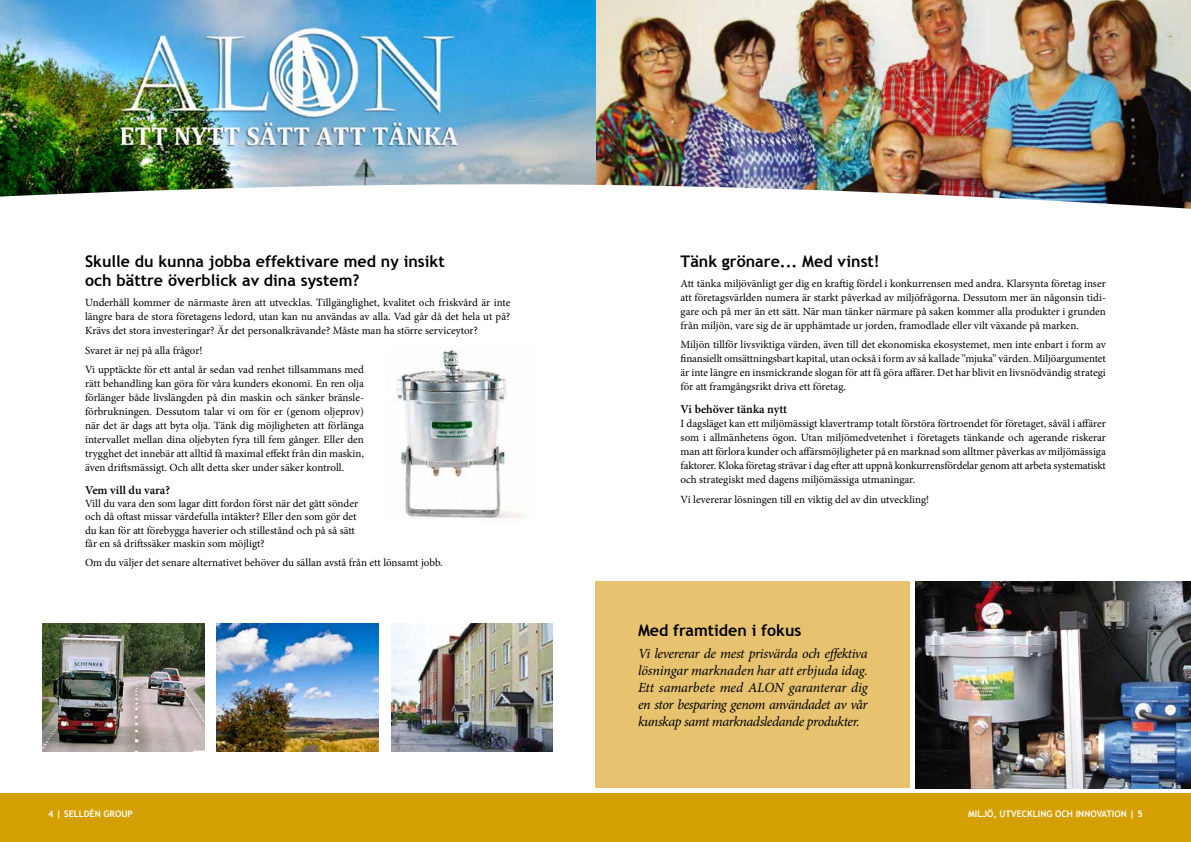
<style>
.page{position:relative;width:1191px;height:842px;background:#fff}
.page>*{position:absolute;margin:0;border:0;box-sizing:border-box;transform-origin:0 0}
.t1{font:700 16px/19.2px "Trebuchet MS";color:#000}
.t2{font:italic 14px/17px "Minion Pro";letter-spacing:-.03em;color:#000;text-align:justify}
.t3{font:600 12px "Minion Pro";letter-spacing:-.005em;color:#000}
.t4{font:11px/14px "Minion Pro";color:#000;text-align:justify}
.t5{font:700 9px "Trebuchet MS";color:#fff}
</style>
<div class="page">
<img style="left:595px;top:0;width:596px;height:170px">
<img style="left:397px;top:393px;width:126px;height:125px">
<img style="left:43px;top:624px;width:161px;height:127px">
<img style="left:217px;top:624px;width:161px;height:127px">
<img style="left:391px;top:624px;width:162px;height:127px">
<img style="left:0;top:0;width:595px;height:170px">
<img style="left:916px;top:581px;width:275px;height:207px">
<svg style="left:0;top:170px;width:1191px;height:223px"></svg>
<div style="left:0;top:794px;width:595px;height:48px;background:#d49f00"></div>
<div style="left:595px;top:794px;width:596px;height:48px;background:#d49f00"></div>
<div style="left:595px;top:581px;width:315px;height:207px;background:#e7c370"></div>
<h1 class="t1" style="left:85px;top:252px;width:361px">Skulle du kunna jobba effektivare med ny insikt och bättre överblick av dina system?</h1>
<p class="t4" style="left:85px;top:295px;width:427px">Underhåll kommer de närmaste åren att utvecklas. Tillgänglighet, kvalitet och friskvård är inte längre bara de stora företagens ledord, utan kan nu användas av alla. Vad går då det hela ut på?<br>Krävs det stora investeringar? Är det personalkrävande? Måste man ha större serviceytor?</p>
<p class="t4" style="left:85px;top:340px;width:280px;line-height:19.7px">Svaret är nej på alla frågor!<br>Vi upptäckte för ett antal år sedan vad renhet tillsammans med</p>
<p class="t4" style="left:85px;top:377px;width:280px">rätt behandling kan göra för våra kunders ekonomi. En ren olja förlänger både livslängden på din maskin och sänker bränsle&shy;förbrukningen. Dessutom talar vi om för er (genom oljeprov) när det är dags att byta olja. Tänk dig möjligheten att förlänga intervallet mellan dina oljebyten fyra till fem gånger. Eller den trygghet det innebär att alltid få maximal effekt från din maskin, även driftsmässigt. Och allt detta sker under säker kontroll.</p>
<p class="t3" style="left:85px;top:482px;width:87px">Vem vill du vara?</p>
<p class="t4" style="left:85px;top:497px;width:274px;line-height:13.2px;text-align:left">Vill du vara den som lagar ditt fordon först när det gått sönder och då oftast missar värdefulla intäkter? Eller den som gör det du kan för att förebygga haverier och stillestånd och på så sätt får en så driftssäker maskin som möjligt?</p>
<p class="t4" style="left:85px;top:555px;width:359px">Om du väljer det senare alternativet behöver du sällan avstå från ett lönsamt jobb.</p>
<h1 class="t1" style="left:680px;top:252px;width:201px">Tänk grönare... Med vinst!</h1>
<p class="t4" style="left:680px;top:276px;width:427px">Att tänka miljövänligt ger dig en kraftig fördel i konkurrensen med andra. Klarsynta företag inser att företagsvärlden numera är starkt påverkad av miljöfrågorna. Dessutom mer än någonsin tidi&shy;gare och på mer än ett sätt. När man tänker närmare på saken kommer alla produkter i grunden från miljön, vare sig de är upphämtade ur jorden, framodlade eller vilt växande på marken.</p>
<p class="t4" style="left:680px;top:338px;width:427px">Miljön tillför livsviktiga värden, även till det ekonomiska ekosystemet, men inte enbart i form av finansiellt omsättningsbart kapital, utan också i form av så kallade ”mjuka” värden. Miljöargumentet är inte längre en insmickrande slogan för att få göra affärer. Det har blivit en livsnödvändig strategi för att framgångsrikt driva ett företag.</p>
<p class="t3" style="left:680px;top:401px;width:108px">Vi behöver tänka nytt</p>
<p class="t4" style="left:680px;top:416px;width:427px">I dagsläget kan ett miljömässigt klavertramp totalt förstöra förtroendet för företaget, såväl i affärer som i allmänhetens ögon. Utan miljömedvetenhet i företagets tänkande och agerande riskerar man att förlora kunder och affärsmöjligheter på en marknad som alltmer påverkas av miljömässiga faktorer. Kloka företag strävar i dag efter att uppnå konkurrensfördelar genom att arbeta systematiskt och strategiskt med dagens miljömässiga utmaningar.</p>
<p class="t4" style="left:680px;top:492px;width:250px">Vi levererar lösningen till en viktig del av din utveckling!</p>
<h1 class="t1" style="left:638px;top:620px;width:165px">Med framtiden i fokus</h1>
<p class="t2" style="left:638px;top:645px;width:231px">Vi levererar de mest prisvärda och effektiva lösningar marknaden har att erbjuda idag.<br>Ett samarbete med ALON garanterar dig en stor besparing genom användadet av vår kunskap samt marknadsledande produkter.</p>
<p class="t5" style="left:48px;top:809px;width:86px">4 | selldén group</p>
<p class="t5" style="left:968px;top:809px;width:176px">miljö, utveckling och innovation | 5</p>
</div>
